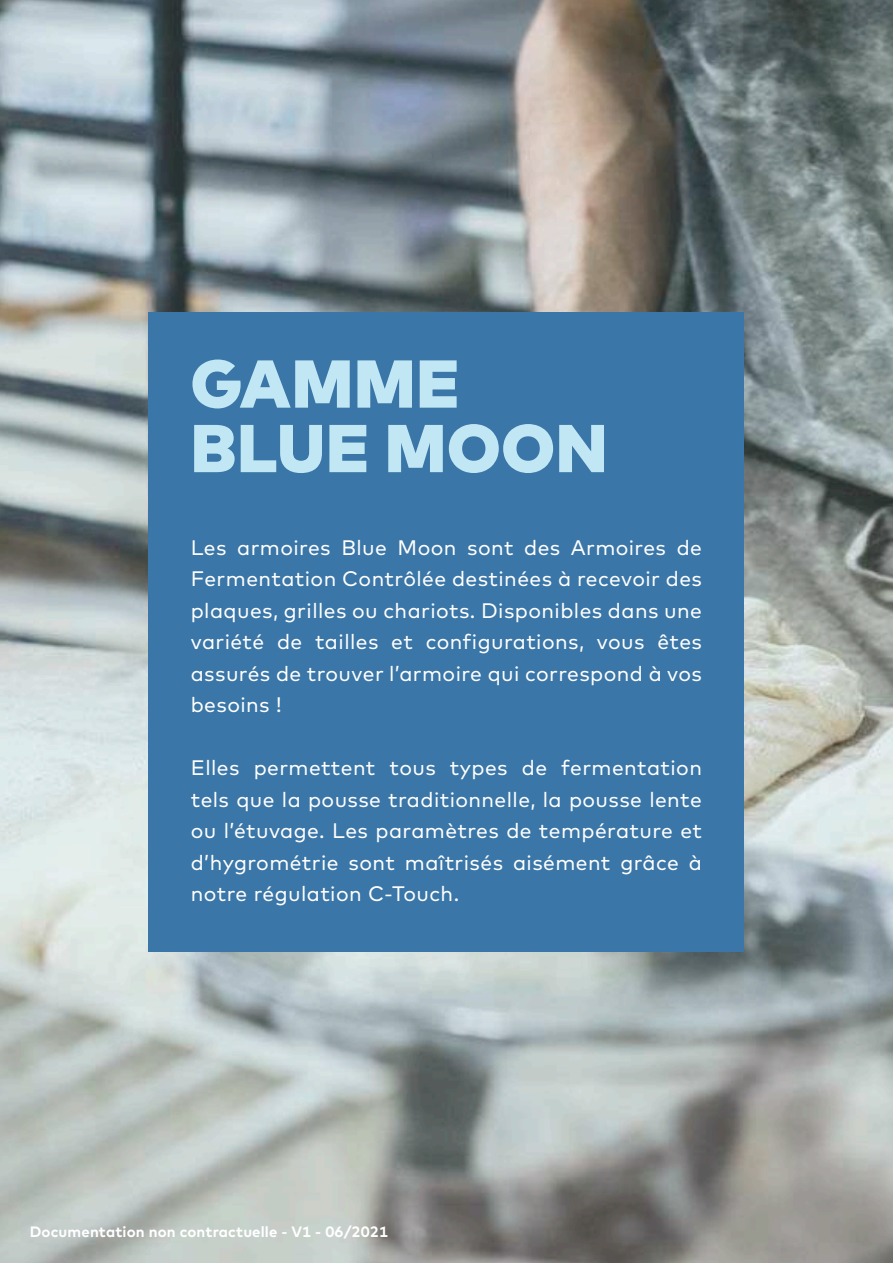
<style>
.page{position:relative;width:893px;height:1263px;background:#fff}
.page>*{position:absolute;margin:0;border:0;box-sizing:border-box;transform-origin:0 0}
.t1{font:900 67.5px/64.5px "Mark";letter-spacing:.015em;color:#c2e7f4}
.t2{font:21px/31.5px "Mark";letter-spacing:.02em;color:#fff;text-align:justify}
.t3{font:700 15px "Mark";letter-spacing:.01em;color:#fff}
</style>
<div class="page">
<img style="left:0;top:0;width:893px;height:1263px">
<div style="left:149px;top:312px;width:595px;height:639px;background:#3a76a7"></div>
<h1 class="t1" style="left:191px;top:350px;width:418px">GAMME<br>BLUE MOON</h1>
<p class="t2" style="left:191px;top:531px;width:513px">Les armoires Blue Moon sont des Armoires de Fermentation Contrôlée destinées à recevoir des plaques, grilles ou chariots. Disponibles dans une variété de tailles et configurations, vous êtes assurés de trouver l’armoire qui correspond à vos besoins !</p>
<p class="t2" style="left:191px;top:752px;width:513px">Elles permettent tous types de fermentation tels que la pousse traditionnelle, la pousse lente ou l’étuvage. Les paramètres de température et d’hygrométrie sont maîtrisés aisément grâce à notre régulation C-Touch.</p>
<p class="t3" style="left:30px;top:1221px;width:360px">Documentation non contractuelle - V1 - 06/2021</p>
</div>
